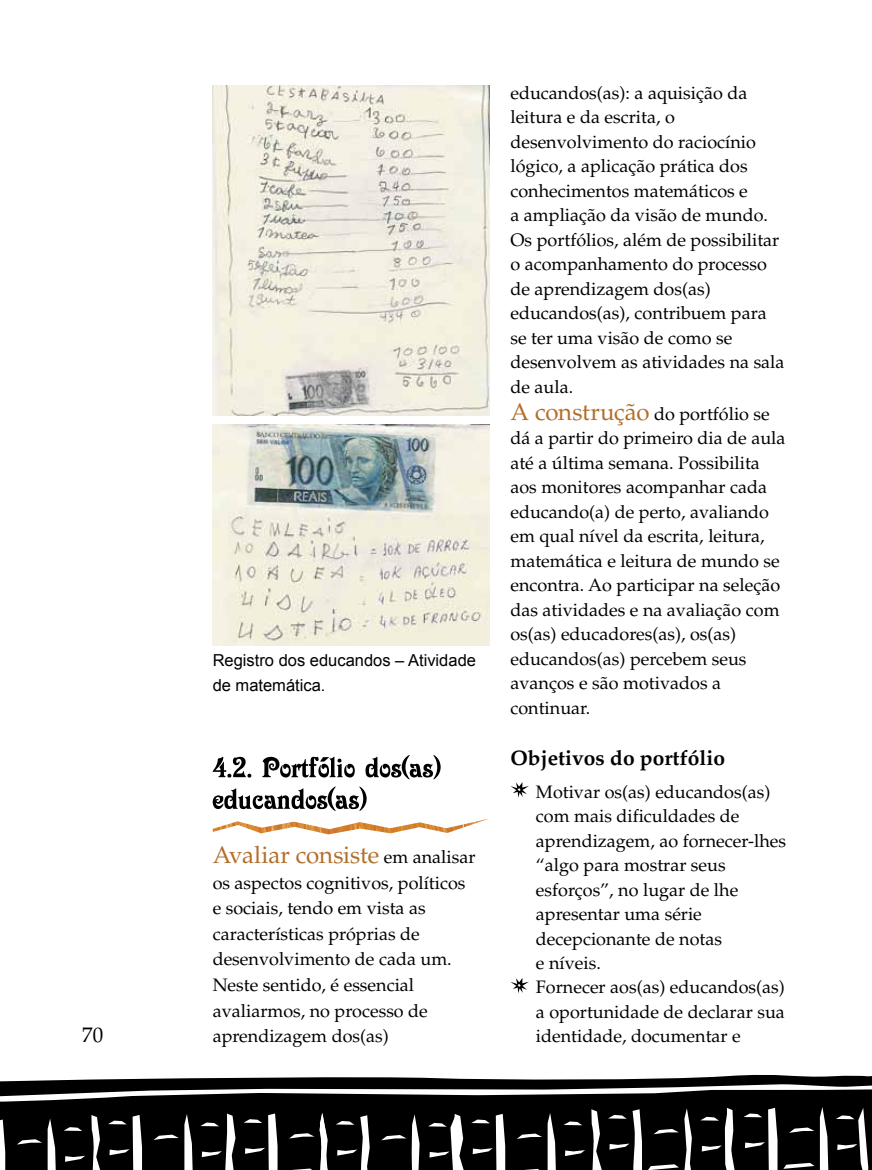
<style>
.page{position:relative;width:872px;height:1170px;background:#fff}
.page>*{position:absolute;margin:0;border:0;box-sizing:border-box;transform-origin:0 0}
.t1{font:24px "Palatino";letter-spacing:-.01em;color:#b26e29}
.t2{font:700 21px "Palatino";color:#000}
.t3{font:21px "Palatino";color:#000}
.t4{font:18px/24.5px "Palatino";color:#000}
.t5{font:16.5px/24px "Arial";color:#000}
.s1{font-size:18px;color:#000}
.s2{font-size:24px;color:#b26e29}
</style>
<div class="page">
<svg style="left:0;top:1074px;width:872px;height:10px;fill:#000"></svg>
<svg style="left:0;top:1084px;width:872px;height:86px"></svg>
<svg style="left:510px;top:782px;width:19px;height:15px"></svg>
<svg style="left:510px;top:978px;width:19px;height:15px"></svg>
<img style="left:213px;top:85px;width:276px;height:330px">
<img style="left:213px;top:424px;width:276px;height:222px">
<svg style="left:213px;top:755px;width:228px;height:24px"></svg>
<svg style="left:213px;top:786px;width:154px;height:25px"></svg>
<img style="left:213px;top:818px;width:276px;height:16px">
<p class="t3" style="left:82px;top:1022px;width:22px">70</p>
<p class="t5" style="left:213px;top:648px;width:265px">Registro dos educandos – Atividade de matemática.</p>
<p class="t1" style="left:213px;top:840px;width:264px">Avaliar consiste <span class="s1">em analisar</span></p>
<p class="t4" style="left:213px;top:870px;width:254px;line-height:25.7px">os aspectos cognitivos, políticos e sociais, tendo em vista as características próprias de desenvolvimento de cada um.<br>Neste sentido, é essencial avaliarmos, no processo de aprendizagem dos(as)</p>
<p class="t4" style="left:510px;top:81px;width:276px">educandos(as): a aquisição da leitura e da escrita, o desenvolvimento do raciocínio lógico, a aplicação prática dos conhecimentos matemáticos e<br>a ampliação da visão de mundo.<br>Os portfólios, além de possibilitar o acompanhamento do processo de aprendizagem dos(as) educandos(as), contribuem para se ter uma visão de como se desenvolvem as atividades na sala de aula.</p>
<p class="t4" style="left:510px;top:402px;width:276px"><span class="s2">A construção</span> do portfólio se dá a partir do primeiro dia de aula até a última semana. Possibilita aos monitores acompanhar cada educando(a) de perto, avaliando em qual nível da escrita, leitura, matemática e leitura de mundo se encontra. Ao participar na seleção das atividades e na avaliação com os(as) educadores(as), os(as) educandos(as) percebem seus avanços e são motivados a continuar.</p>
<p class="t2" style="left:510px;top:745px;width:216px">Objetivos do portfólio</p>
<p class="t4" style="left:536px;top:779px;width:252px">Motivar os(as) educandos(as) com mais dificuldades de aprendizagem, ao fornecer-lhes “algo para mostrar seus esforços”, no lugar de lhe apresentar uma série decepcionante de notas<br>e níveis.<br>Fornecer aos(as) educandos(as) a oportunidade de declarar sua identidade, documentar e</p>
</div>
